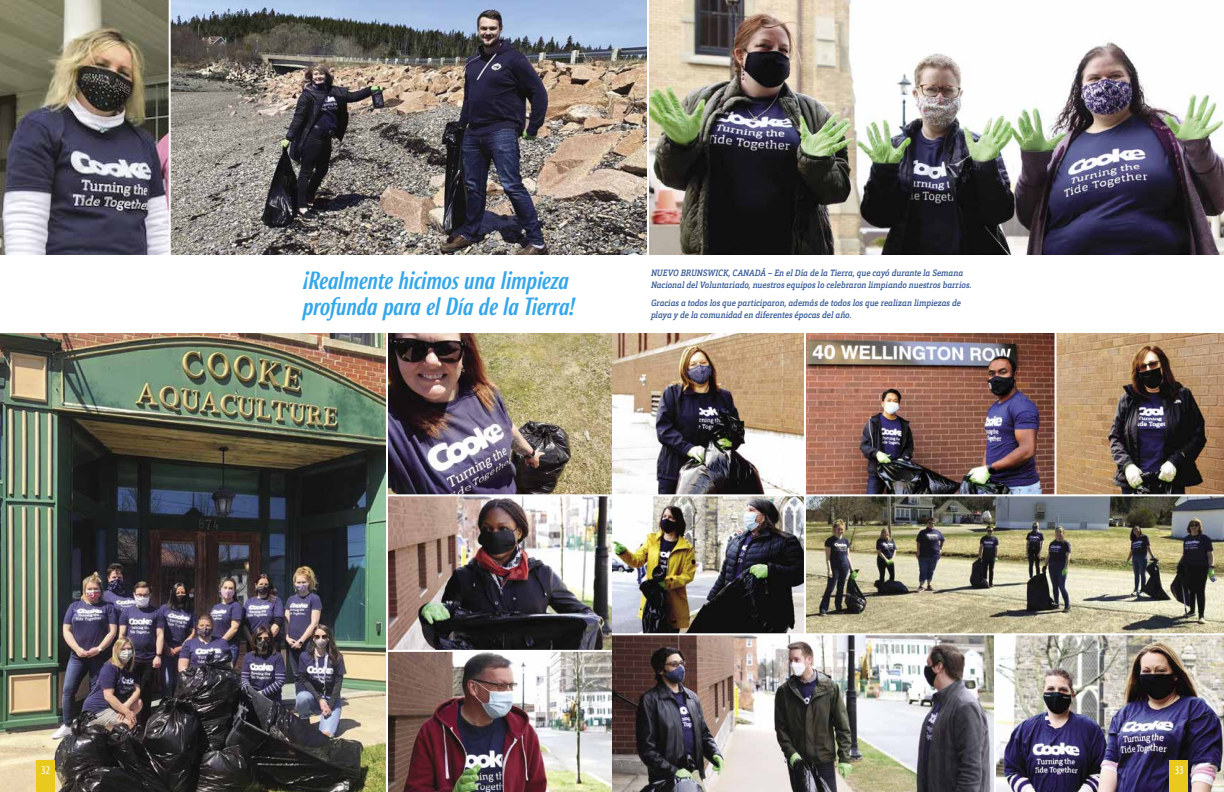
<style>
.page{position:relative;width:1224px;height:792px;background:#fff}
.page>*{position:absolute;margin:0;border:0;box-sizing:border-box;transform-origin:0 0}
.t1{font:italic 500 24px/26px "Roxy";letter-spacing:-.01em;color:#36a7e9}
.t2{font:condensed 12px "Myriad Pro";color:#fff}
.t3{font:italic 500 9px/12px "Orgon Slab";color:#345793;scale:.9 1}
</style>
<div class="page">
<img style="left:0;top:0;width:1224px;height:254px">
<img style="left:612px;top:496px;width:612px;height:137px">
<img style="left:0;top:333px;width:386px;height:459px">
<img style="left:612px;top:635px;width:612px;height:157px">
<img style="left:388px;top:496px;width:224px;height:296px">
<img style="left:388px;top:333px;width:836px;height:161px">
<div style="left:1169px;top:761px;width:19px;height:31px;background:#e9c91e"></div>
<div style="left:36px;top:761px;width:19px;height:31px;background:#e9c91e"></div>
<hr style="left:647px;top:0;width:2px;height:261px;background:#fff">
<hr style="left:169px;top:0;width:2px;height:261px;background:#fff">
<hr style="left:804px;top:328px;width:2px;height:306px;background:#fff">
<hr style="left:1055px;top:326px;width:2px;height:169px;background:#fff">
<hr style="left:994px;top:634px;width:2px;height:158px;background:#fff">
<hr style="left:387px;top:650px;width:225px;height:2px;background:#fff">
<h1 class="t1" style="left:303px;top:267px;width:274px">¡Realmente hicimos una limpieza profunda para el Día de la Tierra!</h1>
<p class="t3" style="left:651px;top:267px;width:358px">NUEVO BRUNSWICK, CANADÁ – En el Día de la Tierra, que cayó durante la Semana<br>Nacional del Voluntariado, nuestros equipos lo celebraron limpiando nuestros barrios.</p>
<p class="t3" style="left:651px;top:297px;width:346px">Gracias a todos los que participaron, además de todos los que realizan limpiezas de playa y de la comunidad en diferentes épocas del año.</p>
<h2 class="t2" style="left:41px;top:763px;width:10px">32</h2>
<h2 class="t2" style="left:1175px;top:763px;width:10px">33</h2>
</div>
